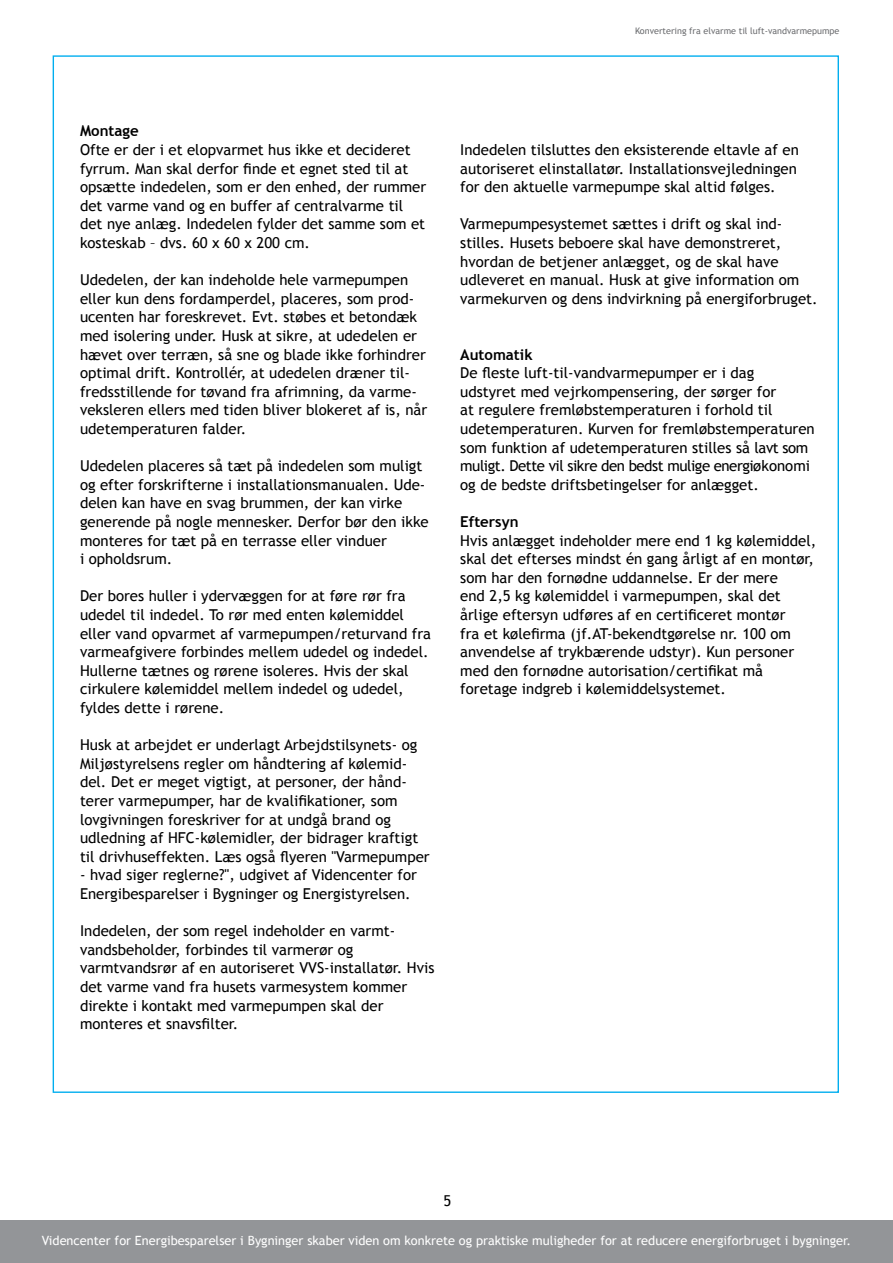
<style>
.page{position:relative;width:893px;height:1263px;background:#fff}
.page>*{position:absolute;margin:0;border:0;box-sizing:border-box;transform-origin:0 0}
.t1{font:15px/18.6px "Trebuchet MS";color:#000}
.t2{font:700 15px "Trebuchet MS";color:#000}
.t3{font:12.75px "Trebuchet MS";color:#fff}
.t4{font:9px "Trebuchet MS";color:#6d6e71}
.s1{font-weight:700}
</style>
<div class="page">
<div style="left:0;top:1221px;width:893px;height:42px;background:#939598"></div>
<p class="t4" style="left:635px;top:26px;width:206px">Konvertering fra elvarme til luft-vandvarmepumpe</p>
<p class="t1" style="left:80px;top:122px;width:348px"><span class="s1">Montage<br></span>Ofte er der i et elopvarmet hus ikke et decideret fyrrum. Man skal derfor finde et egnet sted til at opsætte indedelen, som er den enhed, der rummer det varme vand og en buffer af centralvarme til det nye anlæg. Indedelen fylder det samme som et kosteskab – dvs. 60 x 60 x 200 cm.</p>
<p class="t1" style="left:80px;top:271px;width:349px">Udedelen, der kan indeholde hele varmepumpen eller kun dens fordamperdel, placeres, som prod&shy;ucenten har foreskrevet. Evt. støbes et betondæk med isolering under. Husk at sikre, at udedelen er hævet over terræn, så sne og blade ikke forhindrer optimal drift. Kontrollér, at udedelen dræner til&shy;fredsstillende for tøvand fra afrimning, da varme&shy;veksleren ellers med tiden bliver blokeret af is, når udetemperaturen falder.</p>
<p class="t1" style="left:80px;top:457px;width:350px">Udedelen placeres så tæt på indedelen som muligt og efter forskrifterne i installationsmanualen. Ude&shy;delen kan have en svag brummen, der kan virke generende på nogle mennesker. Derfor bør den ikke monteres for tæt på en terrasse eller vinduer<br>i opholdsrum.</p>
<p class="t1" style="left:80px;top:587px;width:353px">Der bores huller i ydervæggen for at føre rør fra udedel til indedel. To rør med enten kølemiddel eller vand opvarmet af varmepumpen/returvand fra varmeafgivere forbindes mellem udedel og indedel.<br>Hullerne tætnes og rørene isoleres. Hvis der skal cirkulere kølemiddel mellem indedel og udedel, fyldes dette i rørene.</p>
<p class="t1" style="left:80px;top:736px;width:351px">Husk at arbejdet er underlagt Arbejdstilsynets- og Miljøstyrelsens regler om håndtering af kølemid&shy;del. Det er meget vigtigt, at personer, der hånd&shy;terer varmepumper, har de kvalifikationer, som lovgivningen foreskriver for at undgå brand og udledning af HFC-kølemidler, der bidrager kraftigt til drivhuseffekten. Læs også flyeren "Varmepumper</p>
<p class="t1" style="left:80px;top:866px;width:339px">- hvad siger reglerne?", udgivet af Videncenter for<br>Energibesparelser i Bygninger og Energistyrelsen.</p>
<p class="t1" style="left:80px;top:922px;width:356px">Indedelen, der som regel indeholder en varmt&shy;vandsbeholder, forbindes til varmerør og varmtvandsrør af en autoriseret VVS-installatør. Hvis det varme vand fra husets varmesystem kommer direkte i kontakt med varmepumpen skal der monteres et snavsfilter.</p>
<p class="t1" style="left:460px;top:141px;width:340px">Indedelen tilsluttes den eksisterende eltavle af en autoriseret elinstallatør. Installationsvejledningen for den aktuelle varmepumpe skal altid følges.</p>
<p class="t1" style="left:460px;top:215px;width:359px">Varmepumpesystemet sættes i drift og skal ind&shy;stilles. Husets beboere skal have demonstreret, hvordan de betjener anlægget, og de skal have udleveret en manual. Husk at give information om varmekurven og dens indvirkning på energiforbruget.</p>
<p class="t2" style="left:460px;top:345px;width:74px">Automatik</p>
<p class="t1" style="left:460px;top:364px;width:356px">De fleste luft-til-vandvarmepumper er i dag<br>udstyret med vejrkompensering, der sørger for<br>at regulere fremløbstemperaturen i forhold til udetemperaturen. Kurven for fremløbstemperaturen som funktion af udetemperaturen stilles så lavt som muligt. Dette vil sikre den bedst mulige energiøkonomi og de bedste driftsbetingelser for anlægget.</p>
<p class="t2" style="left:460px;top:512px;width:60px">Eftersyn</p>
<p class="t1" style="left:460px;top:531px;width:358px">Hvis anlægget indeholder mere end 1 kg kølemiddel, skal det efterses mindst én gang årligt af en montør, som har den fornødne uddannelse. Er der mere<br>end 2,5 kg kølemiddel i varmepumpen, skal det årlige eftersyn udføres af en certificeret montør<br>fra et kølefirma (jf.AT-bekendtgørelse nr. 100 om anvendelse af trykbærende udstyr). Kun personer med den fornødne autorisation/certifikat må foretage indgreb i kølemiddelsystemet.</p>
<p class="t1" style="left:443px;top:1192px;width:9px">5</p>
<p class="t3" style="left:42px;top:1233px;width:811px">Videncenter for energibesparelser i bygninger skaber viden om konkrete og praktiske muligheder for at reducere energiforbruget i bygninger.</p>
<p class="t3" style="left:135px;top:1233px;width:8px">E</p>
<p class="t3" style="left:248px;top:1233px;width:9px">B</p>
</div>
